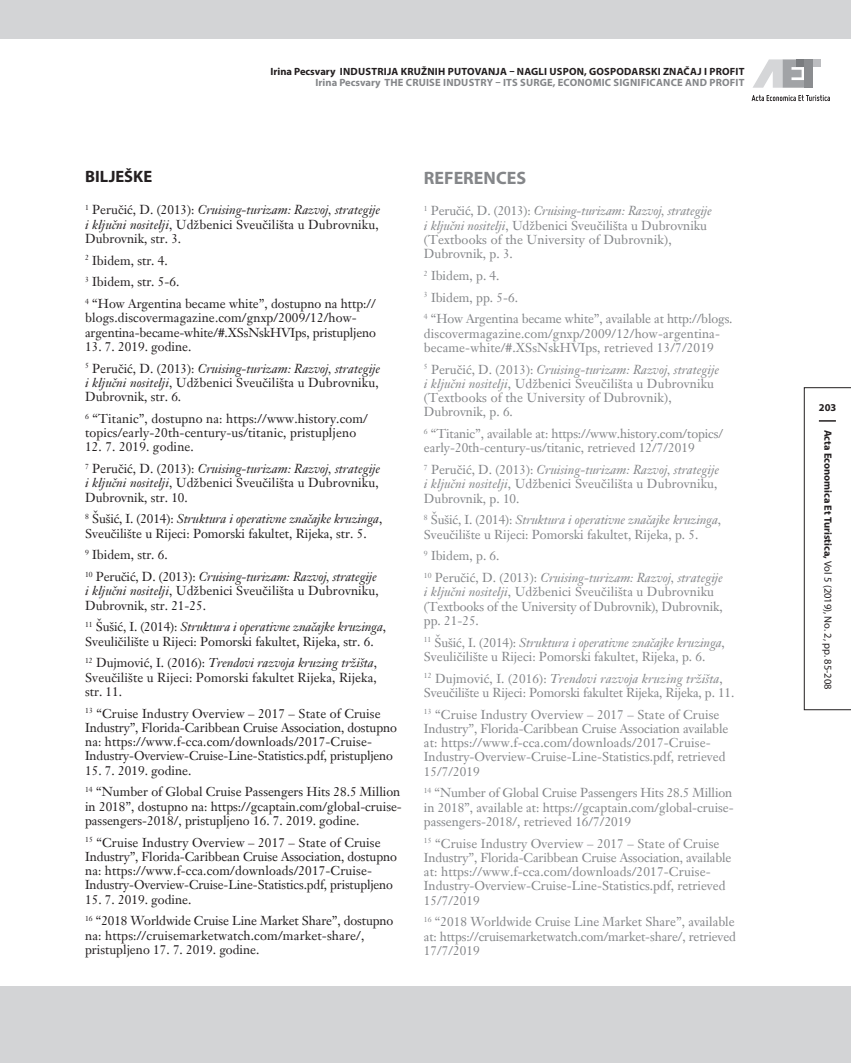
<style>
.page{position:relative;width:851px;height:1063px;background:#fff}
.page>*{position:absolute;margin:0;border:0;box-sizing:border-box;transform-origin:0 0}
.t1{font:700 18px "Myriad Pro";color:#848689}
.t2{font:700 16.5px "Myriad Pro";color:#231f20}
.t3{font:12.75px/14.2px "Janson HR";color:#848689}
.t4{font:12.75px/14.2px "Janson HR";color:#231f20}
.t5{font:italic 12.75px/21.8px "Janson HR";letter-spacing:-.01em;color:#231f20}
.t6{font:italic 12.75px/21.8px "Janson HR";color:#848689}
.t7{font:700 10.5px "Myriad Pro";color:#231f20}
.t8{font:700 10.5px "Myriad Pro";color:#848689}
.s1{font-style:italic}
.s2{font-style:normal}
.s3{font-weight:400}
</style>
<div class="page">
<div style="left:0;top:0;width:850px;height:38px;background:#d3d4d6"></div>
<div style="left:0;top:986px;width:850px;height:77px;background:#d3d4d6"></div>
<svg style="left:803px;top:387px;width:47px;height:323px"></svg>
<svg style="left:753px;top:59px;width:50px;height:29px"></svg>
<div style="left:803px;top:59px;width:9px;height:29px;background:#8b8d90"></div>
<div style="left:796px;top:59px;width:7px;height:8px;background:#7a7c7f"></div>
<div style="left:812px;top:59px;width:8px;height:8px;background:#bcbdc0"></div>
<svg style="left:751px;top:95px;width:78px;height:6px"></svg>
<p class="t7" style="left:270px;top:64px;width:80px">IRINA PECSVARY INDUSTRIJA</p>
<p class="t7" style="left:400px;top:64px;width:8px">KRUŽNIH</p>
<p class="t7" style="left:447px;top:64px;width:8px">PUTO</p>
<p class="t7" style="left:474px;top:64px;width:14px">VANJA</p>
<p class="t7" style="left:509px;top:64px;width:15px">– NAGLI</p>
<p class="t7" style="left:549px;top:64px;width:8px">USPON</p>
<p class="t7" style="left:584px;top:64px;width:13px">, GOSPODARSKI</p>
<p class="t7" style="left:663px;top:64px;width:14px">ZNAČAJ</p>
<p class="t7" style="left:704px;top:64px;width:13px">I PROFIT</p>
<p class="t8" style="left:315px;top:76px;width:97px">IRINA PECSVARY THE CRUISE</p>
<p class="t8" style="left:443px;top:76px;width:8px">INDUSTRY</p>
<p class="t8" style="left:495px;top:76px;width:33px">– ITS SURGE</p>
<p class="t8" style="left:552px;top:76px;width:13px">, ECONOMIC</p>
<p class="t8" style="left:613px;top:76px;width:7px">SIGNIFICANCE</p>
<p class="t8" style="left:685px;top:76px;width:9px">AND</p>
<p class="t8" style="left:709px;top:76px;width:7px">PROFIT</p>
<p class="t2" style="left:85px;top:166px;width:69px">BILJEŠKE</p>
<p class="t4" style="left:85px;top:203px;width:296px"><sup>1</sup> Peručić, D. (2013): <span class="s1">Cruising-turizam: Razvoj, strategije i ključni nositelji</span>, Udžbenici Sveučilišta u Dubrovniku,<br>Dubrovnik, str. 3.</p>
<p class="t4" style="left:85px;top:249px;width:292px;line-height:21.8px"><sup>2</sup> Ibidem, str. 4.<br><sup>3</sup> Ibidem, str. 5-6.<br><sup>4</sup> “How Argentina became white”, dostupno na http://</p>
<p class="t4" style="left:85px;top:311px;width:292px">blogs.discovermagazine.com/gnxp/2009/12/how&shy;argentina-became-white/#.XSsNskHVIps, pristupljeno</p>
<p class="t4" style="left:85px;top:335px;width:296px;line-height:21.8px">13. 7. 2019. godine.<br><sup>5</sup> Peručić, D. (2013): <span class="s1">Cruising-turizam: Razvoj, strategije</span></p>
<p class="t4" style="left:85px;top:375px;width:295px"><span class="s1">i ključni nositelji</span>, Udžbenici Sveučilišta u Dubrovniku,<br>Dubrovnik, str. 6.</p>
<p class="t4" style="left:85px;top:411px;width:284px"><sup>6</sup> “Titanic”, dostupno na: https://www.history.com/ topics/early-20th-century-us/titanic, pristupljeno</p>
<p class="t4" style="left:85px;top:436px;width:296px;line-height:21.8px">12. 7. 2019. godine.<br><sup>7</sup> Peručić, D. (2013): <span class="s1">Cruising-turizam: Razvoj, strategije</span></p>
<p class="t4" style="left:85px;top:476px;width:295px"><span class="s1">i ključni nositelji</span>, Udžbenici Sveučilišta u Dubrovniku,<br>Dubrovnik, str. 10.</p>
<p class="t4" style="left:85px;top:512px;width:299px"><sup>8</sup> Šušić, I. (2014): <span class="s1">Struktura i operativne značajke kruzinga</span>,<br>Sveučilište u Rijeci: Pomorski fakultet, Rijeka, str. 5.</p>
<p class="t5" style="left:85px;top:544px;width:293px"><sup>9</sup> <span class="s2">Ibidem, str. 6.<br></span><sup>10</sup> <span class="s2">Peručić, D. (2013):</span> Cruising-turizam: Razvoj, strategije</p>
<p class="t4" style="left:85px;top:584px;width:295px"><span class="s1">i ključni nositelji</span>, Udžbenici Sveučilišta u Dubrovniku,<br>Dubrovnik, str. 21-25.</p>
<p class="t4" style="left:85px;top:620px;width:302px"><sup>11</sup> Šušić, I. (2014): <span class="s1">Struktura i operativne značajke kruzinga</span>,<br>Sveuličilište u Rijeci: Pomorski fakultet, Rijeka, str. 6.</p>
<p class="t4" style="left:85px;top:656px;width:293px;text-align:justify"><sup>12</sup> Dujmović, I. (2016): <span class="s1">Trendovi razvoja kruzing tržišta</span>, Sveučilište u Rijeci: Pomorski fakultet Rijeka, Rijeka, str. 11.</p>
<p class="t4" style="left:85px;top:706px;width:313px"><sup>13</sup> “Cruise Industry Overview – 2017 – State of Cruise Industry”, Florida-Caribbean Cruise Association, dostupno na: https://www.f-cca.com/downloads/2017-Cruise-Industry-Overview-Cruise-Line-Statistics.pdf, pristupljeno</p>
<p class="t4" style="left:85px;top:759px;width:317px;line-height:21.8px">15. 7. 2019. godine.<br><sup>14</sup> “Number of Global Cruise Passengers Hits 28.5 Million</p>
<p class="t4" style="left:85px;top:799px;width:318px">in 2018”, dostupno na: https://gcaptain.com/global-cruise&shy;passengers-2018/, pristupljeno 16. 7. 2019. godine.</p>
<p class="t4" style="left:85px;top:835px;width:313px"><sup>15</sup> “Cruise Industry Overview – 2017 – State of Cruise Industry”, Florida-Caribbean Cruise Association, dostupno na: https://www.f-cca.com/downloads/2017-Cruise-Industry-Overview-Cruise-Line-Statistics.pdf, pristupljeno</p>
<p class="t4" style="left:85px;top:888px;width:309px;line-height:21.8px">15. 7. 2019. godine.<br><sup>16</sup> “2018 Worldwide Cruise Line Market Share”, dostupno</p>
<p class="t4" style="left:85px;top:928px;width:281px">na: https://cruisemarketwatch.com/market-share/, pristupljeno 17. 7. 2019. godine.</p>
<h1 class="t1" style="left:424px;top:166px;width:104px">REFERENCES</h1>
<p class="t3" style="left:424px;top:204px;width:289px"><sup>1</sup> Peručić, D. (2013): <span class="s1">Cruising-turizam: Razvoj, strategije i ključni nositelji</span>, Udžbenici Sveučilišta u Dubrovniku (Textbooks of the University of Dubrovnik), Dubrovnik, p. 3.</p>
<p class="t3" style="left:424px;top:264px;width:310px;line-height:21.8px"><sup>2</sup> Ibidem, p. 4.<br><sup>3</sup> Ibidem, pp. 5-6.<br><sup>4</sup> “How Argentina became white”, available at http://blogs.</p>
<p class="t3" style="left:424px;top:326px;width:297px">discovermagazine.com/gnxp/2009/12/how-argentina&shy;became-white/#.XSsNskHVIps, retrieved 13/7/2019</p>
<p class="t3" style="left:424px;top:362px;width:296px"><sup>5</sup> Peručić, D. (2013): <span class="s1">Cruising-turizam: Razvoj, strategije i ključni nositelji</span>, Udžbenici Sveučilišta u Dubrovniku (Textbooks of the University of Dubrovnik), Dubrovnik, p. 6.</p>
<p class="t3" style="left:424px;top:426px;width:300px"><sup>6</sup> “Titanic”, available at: https://www.history.com/topics/ early-20th-century-us/titanic, retrieved 12/7/2019</p>
<p class="t3" style="left:424px;top:462px;width:296px"><sup>7</sup> Peručić, D. (2013): <span class="s1">Cruising-turizam: Razvoj, strategije i ključni nositelji</span>, Udžbenici Sveučilišta u Dubrovniku,<br>Dubrovnik, p. 10.</p>
<p class="t3" style="left:424px;top:513px;width:299px"><sup>8</sup> Šušić, I. (2014): <span class="s1">Struktura i operativne značajke kruzinga</span>,<br>Sveučilište u Rijeci: Pomorski fakultet, Rijeka, p. 5.</p>
<p class="t6" style="left:424px;top:545px;width:300px"><sup>9</sup> <span class="s2">Ibidem, p. 6.<br></span><sup>10</sup> <span class="s2">Peručić, D. (2013):</span> Cruising-turizam: Razvoj, strategije</p>
<p class="t3" style="left:424px;top:585px;width:300px"><span class="s1">i ključni nositelji</span>, Udžbenici Sveučilišta u Dubrovniku (Textbooks of the University of Dubrovnik), Dubrovnik, pp. 21-25.</p>
<p class="t3" style="left:424px;top:635px;width:302px"><sup>11</sup> Šušić, I. (2014): <span class="s1">Struktura i operativne značajke kruzinga</span>,<br>Sveuličilište u Rijeci: Pomorski fakultet, Rijeka, p. 6.</p>
<p class="t3" style="left:424px;top:671px;width:312px"><sup>12</sup> Dujmović, I. (2016): <span class="s1">Trendovi razvoja kruzing tržišta</span>,<br>Sveučilište u Rijeci: Pomorski fakultet Rijeka, Rijeka, p. 11.</p>
<p class="t3" style="left:424px;top:707px;width:306px"><sup>13</sup> “Cruise Industry Overview – 2017 – State of Cruise Industry”, Florida-Caribbean Cruise Association available at: https://www.f-cca.com/downloads/2017-Cruise-Industry-Overview-Cruise-Line-Statistics.pdf, retrieved 15/7/2019</p>
<p class="t3" style="left:424px;top:786px;width:311px"><sup>14</sup> “Number of Global Cruise Passengers Hits 28.5 Million in 2018”, available at: https://gcaptain.com/global-cruise&shy;passengers-2018/, retrieved 16/7/2019</p>
<p class="t3" style="left:424px;top:836px;width:309px"><sup>15</sup> “Cruise Industry Overview – 2017 – State of Cruise Industry”, Florida-Caribbean Cruise Association, available at: https://www.f-cca.com/downloads/2017-Cruise-Industry-Overview-Cruise-Line-Statistics.pdf, retrieved 15/7/2019</p>
<p class="t3" style="left:424px;top:915px;width:313px;text-align:justify"><sup>16</sup> “2018 Worldwide Cruise Line Market Share”, available at: https://cruisemarketwatch.com/market-share/, retrieved 17/7/2019</p>
<p class="t7" style="left:818px;top:401px;width:19px">203</p>
<p class="t7" style="left:834px;top:430px;width:261px;rotate:90deg">ACTA ECONOMICA ET TURISTICA, <span class="s3">Vol 5 (2019), No. 2, pp. 85-208</span></p>
</div>
